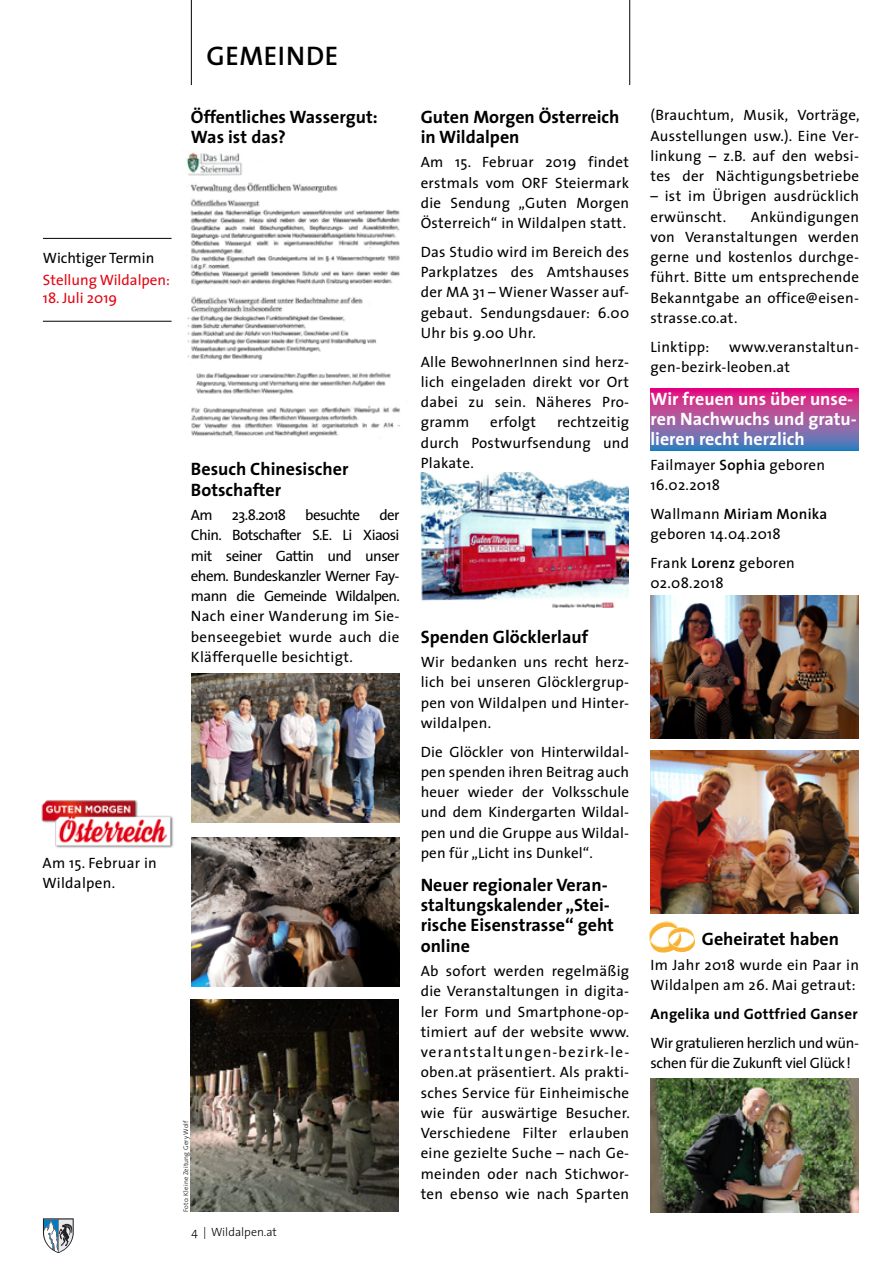
<style>
.page{position:relative;width:893px;height:1263px;background:#fff}
.page>*{position:absolute;margin:0;border:0;box-sizing:border-box;transform-origin:0 0}
.t1{font:600 27px "The Sans";letter-spacing:.02em;color:#000}
.t2{font:700 18px/20.2px "The Sans";color:#000}
.t3{font:700 18px/20.2px "The Sans";color:#fff}
.t4{font:15px/20.2px "The Sans";letter-spacing:.02em;color:#000;text-align:justify}
.t5{font:15px/20.2px "The Sans";letter-spacing:-.02em;color:#000}
.t6{font:15px "The Sans";color:#e30613}
.t7{font:700 15px "The Sans";letter-spacing:.02em;color:#000}
.t8{font:15px "The Sans";color:#000}
.t9{font:15px "The Sans";letter-spacing:-.04em;color:#000}
.t10{font:300 12px "The Sans";color:#000}
.t11{font:300 6.75px "The Sans";letter-spacing:.02em;color:#000}
.s1{font-weight:600}
</style>
<div class="page">
<svg style="left:43px;top:1218px;width:31px;height:35px"></svg>
<hr style="left:191px;top:0;width:1px;height:85px;background:#000">
<hr style="left:629px;top:0;width:1px;height:85px;background:#000">
<svg style="left:651px;top:388px;width:208px;height:63px;background:#9d539f"></svg>
<img style="left:191px;top:673px;width:208px;height:150px">
<img style="left:651px;top:596px;width:208px;height:143px">
<img style="left:650px;top:1078px;width:209px;height:134px">
<img style="left:41px;top:800px;width:133px;height:48px">
<img style="left:651px;top:750px;width:208px;height:164px">
<img style="left:191px;top:999px;width:208px;height:213px">
<img style="left:421px;top:473px;width:208px;height:134px">
<img style="left:191px;top:837px;width:208px;height:149px">
<hr style="left:43px;top:238px;width:129px;height:1px;background:#000">
<hr style="left:43px;top:321px;width:129px;height:1px;background:#000">
<img style="left:187px;top:152px;width:213px;height:285px">
<svg style="left:649px;top:921px;width:46px;height:32px"></svg>
<h1 class="t1" style="left:207px;top:33px;width:133px">GEMEINDE</h1>
<p class="t2" style="left:191px;top:106px;width:188px">Öffentliches Wassergut:<br>Was ist das?</p>
<p class="t8" style="left:43px;top:245px;width:113px">Wichtiger Termin</p>
<p class="t6" style="left:43px;top:267px;width:129px">Stellung Wildalpen:</p>
<p class="t6" style="left:43px;top:285px;width:76px">18. Juli 2019</p>
<p class="t2" style="left:191px;top:459px;width:159px">Besuch Chinesischer<br>Botschafter</p>
<p class="t4" style="left:191px;top:504px;width:23px">Am</p>
<p class="t4" style="left:232px;top:504px;width:56px">23.8.2018</p>
<p class="t9" style="left:305px;top:502px;width:56px">besuchte</p>
<p class="t4" style="left:191px;top:504px;width:211px;text-indent:188px">der Chin. Botschafter S.E. Li Xiaosi mit seiner Gattin und unser ehem. Bundeskanzler Werner Fay&shy;mann die Gemeinde Wildalpen.<br>Nach einer Wanderung im Sie&shy;benseegebiet wurde auch die Kläfferquelle besichtigt.</p>
<p class="t4" style="left:43px;top:852px;width:116px">Am 15. Februar in<br>Wildalpen.</p>
<p class="t11" style="left:180px;top:1212px;width:93px;rotate:-90deg">Foto: Kleine Zeitung Gery Wolf</p>
<p class="t10" style="left:191px;top:1222px;width:87px">4 | Wildalpen.at</p>
<p class="t2" style="left:421px;top:106px;width:200px">Guten Morgen Österreich in Wildalpen</p>
<p class="t4" style="left:421px;top:152px;width:210px">Am 15. Februar 2019 findet erstmals vom ORF Steiermark die Sendung „Guten Morgen Österreich“ in Wildalpen statt.</p>
<p class="t4" style="left:421px;top:241px;width:210px">Das Studio wird im Bereich des Parkplatzes des Amtshauses der MA 31 – Wiener Wasser auf&shy;gebaut. Sendungsdauer: 6.00<br>Uhr bis 9.00 Uhr.</p>
<p class="t4" style="left:421px;top:351px;width:210px">Alle BewohnerInnen sind herz&shy;lich eingeladen direkt vor Ort dabei zu sein. Näheres Pro&shy;gramm</p>
<p class="t4" style="left:490px;top:412px;width:47px">erfolgt</p>
<p class="t4" style="left:421px;top:412px;width:210px;text-indent:136px">rechtzeitig durch Postwurfsendung und Plakate.</p>
<p class="t2" style="left:421px;top:626px;width:169px">Spenden Glöcklerlauf</p>
<p class="t4" style="left:421px;top:651px;width:210px">Wir bedanken uns recht herz&shy;lich bei unseren Glöcklergrup&shy;pen von Wildalpen und Hinter&shy;wildalpen.</p>
<p class="t4" style="left:421px;top:741px;width:210px">Die Glöckler von Hinterwildal&shy;pen spenden ihren Beitrag auch heuer wieder der Volksschule und dem Kindergarten Wildal&shy;pen und die Gruppe aus Wildal&shy;pen für „Licht ins Dunkel“.</p>
<p class="t2" style="left:421px;top:874px;width:195px">Neuer regionaler Veran&shy;staltungskalender „Stei&shy;rische Eisenstrasse“ geht online</p>
<p class="t4" style="left:421px;top:960px;width:211px">Ab sofort werden regelmäßig die Veranstaltungen in digita&shy;ler Form und Smartphone-op&shy;timiert auf der website www. verantstaltungen-bezirk-le&shy;oben.at präsentiert. Als prakti&shy;sches Service für Einheimische wie für auswärtige Besucher.<br>Verschiedene Filter erlauben eine gezielte Suche – nach Ge&shy;meinden oder nach Stichwor&shy;ten ebenso wie nach Sparten</p>
<p class="t4" style="left:650px;top:105px;width:211px">(Brauchtum, Musik, Vorträge, Ausstellungen usw.). Eine Ver&shy;linkung – z.B. auf den websi&shy;tes der Nächtigungsbetriebe</p>
<p class="t4" style="left:650px;top:186px;width:210px">– ist im Übrigen ausdrücklich erwünscht.</p>
<p class="t4" style="left:650px;top:206px;width:210px;text-indent:100px">Ankündigungen von Veranstaltungen werden gerne und kostenlos durchge&shy;führt. Bitte um entsprechende Bekanntgabe an office@eisen&shy;strasse.co.at.</p>
<p class="t4" style="left:650px;top:336px;width:60px">Linktipp:</p>
<p class="t4" style="left:650px;top:336px;width:210px;text-indent:79px">www.veranstaltun&shy;gen-bezirk-leoben.at</p>
<p class="t3" style="left:650px;top:388px;width:208px">Wir freuen uns über unse&shy;ren Nachwuchs und gratu&shy;lieren recht herzlich</p>
<p class="t4" style="left:650px;top:454px;width:176px">Failmayer <span class="s1">Sophia</span> geboren<br>16.02.2018</p>
<p class="t4" style="left:650px;top:503px;width:178px">Wallmann <span class="s1">Miriam Monika </span>geboren 14.04.2018</p>
<p class="t4" style="left:650px;top:552px;width:146px">Frank <span class="s1">Lorenz</span> geboren<br>02.08.2018</p>
<p class="t2" style="left:702px;top:929px;width:139px">Geheiratet haben</p>
<p class="t4" style="left:650px;top:954px;width:210px">Im Jahr 2018 wurde ein Paar in<br>Wildalpen am 26. Mai getraut:</p>
<p class="t7" style="left:650px;top:1001px;width:209px">Angelika und Gottfried Ganser</p>
<p class="t5" style="left:650px;top:1032px;width:210px">Wir gratulieren herzlich und wün&shy;schen für die Zukunft viel Glück!</p>
</div>
